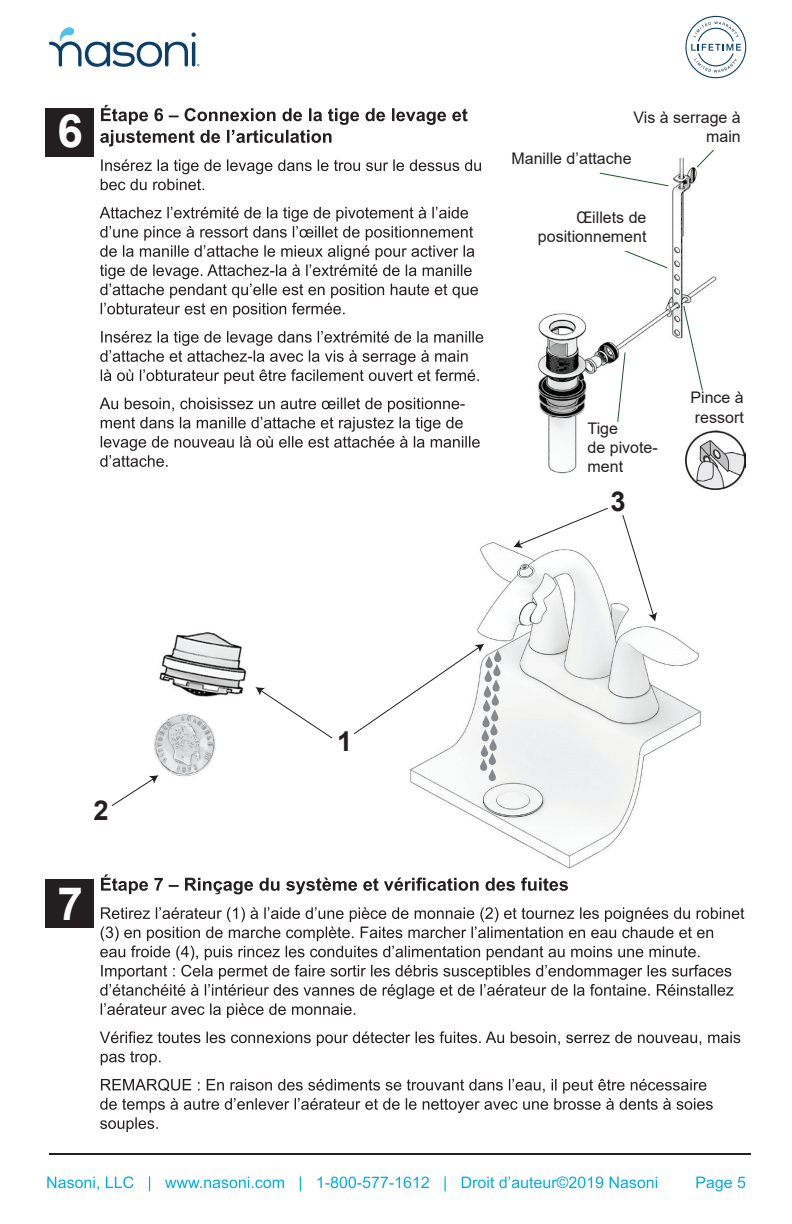
<style>
.page{position:relative;width:792px;height:1224px;background:#fff}
.page>*{position:absolute;margin:0;border:0;box-sizing:border-box;transform-origin:0 0}
.t1{font:700 45.8px "Arial";color:#fff}
.t2{font:700 27.4px "Arial";color:#231f20}
.t3{font:16px/19.2px "Arial";color:#231f20}
.t4{font:700 16px/19.2px "Arial";color:#231f20}
</style>
<div class="page">
<div style="left:45px;top:108px;width:48px;height:48px;background:#231f20"></div>
<img style="left:410px;top:542px;width:291px;height:327px">
<img style="left:159px;top:632px;width:88px;height:145px">
<svg style="left:255px;top:687px;width:78px;height:52px"></svg>
<svg style="left:513px;top:507px;width:96px;height:41px"></svg>
<svg style="left:622px;top:515px;width:35px;height:106px"></svg>
<svg style="left:111px;top:775px;width:47px;height:31px"></svg>
<svg style="left:353px;top:644px;width:149px;height:138px"></svg>
<div style="left:45px;top:880px;width:48px;height:48px;background:#231f20"></div>
<svg style="left:49px;top:27px;width:150px;height:40px"></svg>
<svg style="left:685px;top:16px;width:61px;height:62px"></svg>
<svg style="left:47px;top:1176px;width:610px;height:15px"></svg>
<svg style="left:696px;top:1177px;width:49px;height:14px"></svg>
<hr style="left:49px;top:1153px;width:702px;height:2px;background:#231f20">
<svg style="left:100px;top:398px;width:380px;height:69px"></svg>
<svg style="left:100px;top:331px;width:383px;height:53px"></svg>
<svg style="left:100px;top:207px;width:378px;height:110px"></svg>
<svg style="left:101px;top:159px;width:380px;height:31px"></svg>
<svg style="left:100px;top:105px;width:368px;height:41px"></svg>
<svg style="left:100px;top:1079px;width:613px;height:53px"></svg>
<svg style="left:100px;top:1031px;width:640px;height:34px"></svg>
<svg style="left:100px;top:907px;width:644px;height:111px"></svg>
<svg style="left:101px;top:874px;width:467px;height:20px"></svg>
<img style="left:538px;top:277px;width:179px;height:197px">
<img style="left:685px;top:430px;width:61px;height:60px">
<svg style="left:576px;top:150px;width:140px;height:273px"></svg>
<div style="left:507px;top:152px;width:125px;height:17px;background:#fff"></div>
<div style="left:649px;top:392px;width:95px;height:38px;background:#fff"></div>
<div style="left:495px;top:211px;width:151px;height:39px;background:#fff"></div>
<img style="left:154px;top:714px;width:62px;height:62px">
<h1 class="t1" style="left:57px;top:98px;width:27px">6</h1>
<h2 class="t2" style="left:94px;top:791px;width:17px">2</h2>
<h1 class="t1" style="left:57px;top:872px;width:27px">7</h1>
<h2 class="t2" style="left:337px;top:722px;width:17px">1</h2>
<p class="t3" style="left:633px;top:107px;width:109px;text-align:right">Vis à serrage à main</p>
<p class="t4" style="left:691px;top:108px;width:50px">thumb screw</p>
<p class="t3" style="left:512px;top:148px;width:122px">Manille d’attache</p>
<p class="t4" style="left:537px;top:149px;width:90px">c evis strap</p>
<p class="t3" style="left:538px;top:207px;width:110px;text-align:right">Œillets de positionnement</p>
<p class="t4" style="left:520px;top:230px;width:43px">holes</p>
<p class="t3" style="left:588px;top:418px;width:72px">Tige<br>de pivote&shy;ment</p>
<h2 class="t2" style="left:610px;top:482px;width:17px">3</h2>
<p class="t3" style="left:690px;top:388px;width:55px">Pince à ressort</p>
<p class="t4" style="left:691px;top:388px;width:50px">spring clip</p>
</div>
